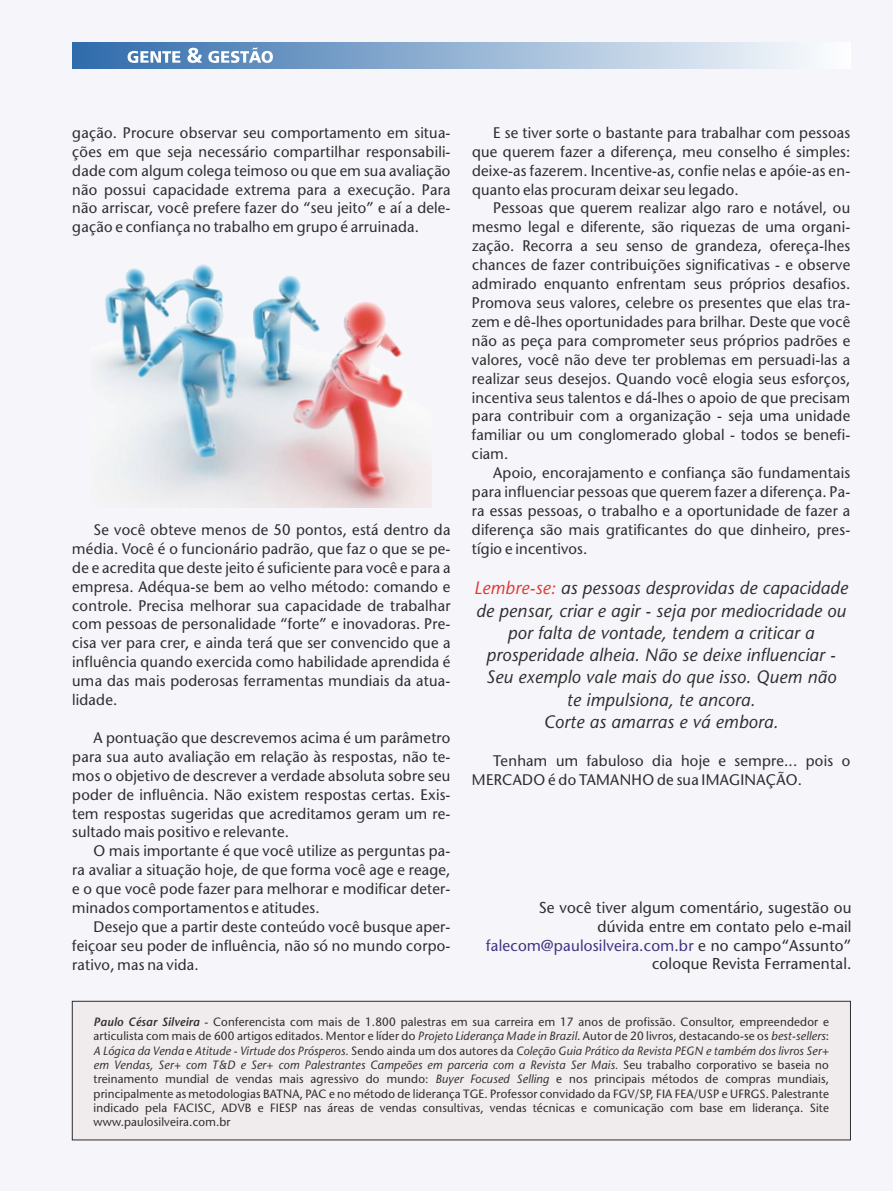
<style>
.page{position:relative;width:893px;height:1191px;background:#f5f5fa}
.page>*{position:absolute;margin:0;border:0;box-sizing:border-box;transform-origin:0 0}
.t1{font:italic 18px/22.2px "Stone Sans";color:#2e2e2e;text-align:center}
.t2{font:15.75px/18.8px "Stone Sans";color:#2e2e2e;text-align:right}
.t3{font:15.3px/18.9px "Stone Sans";color:#2e2e2e;text-align:justify}
.t4{font:12px/14.4px "Stone Sans";color:#2e2e2e;text-align:justify}
.s1{color:#e33b33}
.s2{color:#423380}
.s3{font-weight:600;font-style:italic}
.s4{font-style:italic}
</style>
<div class="page">
<div style="left:72px;top:43px;width:778px;height:25px;background:linear-gradient(to right,#2e6bab,#fdfefe)"></div>
<svg style="left:128px;top:47px;width:145px;height:16px"></svg>
<div style="left:72px;top:1000px;width:779px;height:140px;background:#f0ebed"></div>
<img style="left:100px;top:264px;width:332px;height:244px">
<p class="t3" style="left:72px;top:124px;width:380px">gação. Procure observar seu comportamento em situa&shy;ções em que seja necessário compartilhar responsabili&shy;dade com algum colega teimoso ou que em sua avaliação não possui capacidade extrema para a execução. Para não arriscar, você prefere fazer do “seu jeito” e aí a dele&shy;gação e confiança no trabalho em grupo é arruinada.</p>
<p class="t3" style="left:72px;top:521px;width:380px;text-indent:21px">Se você obteve menos de 50 pontos, está dentro da média. Você é o funcionário padrão, que faz o que se pe&shy;de e acredita que deste jeito é suficiente para você e para a empresa. Adéqua-se bem ao velho método: comando e controle. Precisa melhorar sua capacidade de trabalhar com pessoas de personalidade “forte” e inovadoras. Pre&shy;cisa ver para crer, e ainda terá que ser convencido que a influência quando exercida como habilidade aprendida é uma das mais poderosas ferramentas mundiais da atua&shy;lidade.</p>
<p class="t3" style="left:72px;top:729px;width:380px;text-indent:21px">A pontuação que descrevemos acima é um parâmetro para sua auto avaliação em relação às respostas, não te&shy;mos o objetivo de descrever a verdade absoluta sobre seu poder de influência. Não existem respostas certas. Exis&shy;tem respostas sugeridas que acreditamos geram um re&shy;sultado mais positivo e relevante.</p>
<p class="t3" style="left:72px;top:843px;width:380px;text-indent:21px">O mais importante é que você utilize as perguntas pa&shy;ra avaliar a situação hoje, de que forma você age e reage, e o que você pode fazer para melhorar e modificar deter&shy;minados comportamentos e atitudes.</p>
<p class="t3" style="left:72px;top:918px;width:380px;text-indent:21px">Desejo que a partir deste conteúdo você busque aper&shy;feiçoar seu poder de influência, não só no mundo corpo&shy;rativo, mas na vida.</p>
<p class="t3" style="left:472px;top:124px;width:380px;text-indent:21px">E se tiver sorte o bastante para trabalhar com pessoas que querem fazer a diferença, meu conselho é simples: deixe-as fazerem. Incentive-as, confie nelas e apóie-as en&shy;quanto elas procuram deixar seu legado.</p>
<p class="t3" style="left:472px;top:200px;width:380px;text-indent:21px">Pessoas que querem realizar algo raro e notável, ou mesmo legal e diferente, são riquezas de uma organi&shy;zação. Recorra a seu senso de grandeza, ofereça-lhes chances de fazer contribuições significativas - e observe admirado enquanto enfrentam seus próprios desafios.<br>Promova seus valores, celebre os presentes que elas tra&shy;zem e dê-lhes oportunidades para brilhar. Deste que você não as peça para comprometer seus próprios padrões e valores, você não deve ter problemas em persuadi-las a realizar seus desejos. Quando você elogia seus esforços, incentiva seus talentos e dá-lhes o apoio de que precisam para contribuir com a organização - seja uma unidade familiar ou um conglomerado global - todos se benefi&shy;ciam.</p>
<p class="t3" style="left:472px;top:465px;width:380px;text-indent:21px">Apoio, encorajamento e confiança são fundamentais para influenciar pessoas que querem fazer a diferença. Pa&shy;ra essas pessoas, o trabalho e a oportunidade de fazer a diferença são mais gratificantes do que dinheiro, pres&shy;tígio e incentivos.</p>
<p class="t1" style="left:474px;top:578px;width:376px"><span class="s1">Lembre-se:</span> as pessoas desprovidas de capacidade de pensar, criar e agir - seja por mediocridade ou por falta de vontade, tendem a criticar a prosperidade alheia. Não se deixe influenciar - Seu exemplo vale mais do que isso. Quem não<br>te impulsiona, te ancora.<br>Corte as amarras e vá embora.</p>
<p class="t3" style="left:472px;top:753px;width:380px;text-indent:21px">Tenham um fabuloso dia hoje e sempre... pois o<br>MERCADO é do TAMANHO de sua IMAGINAÇÃO.</p>
<p class="t2" style="left:486px;top:899px;width:367px">Se você tiver algum comentário, sugestão ou<br>dúvida entre em contato pelo e-mail <span class="s2">falecom@paulosilveira.com.br</span> e no campo“Assunto” coloque Revista Ferramental.</p>
<p class="t4" style="left:94px;top:1015px;width:737px"><span class="s3">Paulo César Silveira</span> - Conferencista com mais de 1.800 palestras em sua carreira em 17 anos de profissão. Consultor, empreendedor e articulista com mais de 600 artigos editados. Mentor e líder do <span class="s4">Projeto Liderança Made in Brazil</span>. Autor de 20 livros, destacando-se os <span class="s4">best-sellers</span>:<br><span class="s4">A Lógica da Venda</span> e <span class="s4">Atitude - Virtude dos Prósperos.</span> Sendo ainda um dos autores da <span class="s4">Coleção Guia Prático da Revista PEGN e também dos livros Ser+ em Vendas, Ser+ com T&amp;D e Ser+ com Palestrantes Campeões em parceria com a Revista Ser Mais.</span> Seu trabalho corporativo se baseia no treinamento mundial de vendas mais agressivo do mundo: <span class="s4">Buyer Focused Selling</span> e nos principais métodos de compras mundiais, principalmente as metodologias BATNA, PAC e no método de liderança TGE. Professor convidado da FGV/SP, FIA FEA/USP e UFRGS. Palestrante indicado pela FACISC, ADVB e FIESP nas áreas de vendas consultivas, vendas técnicas e comunicação com base em liderança. Site www.paulosilveira.com.br</p>
</div>
